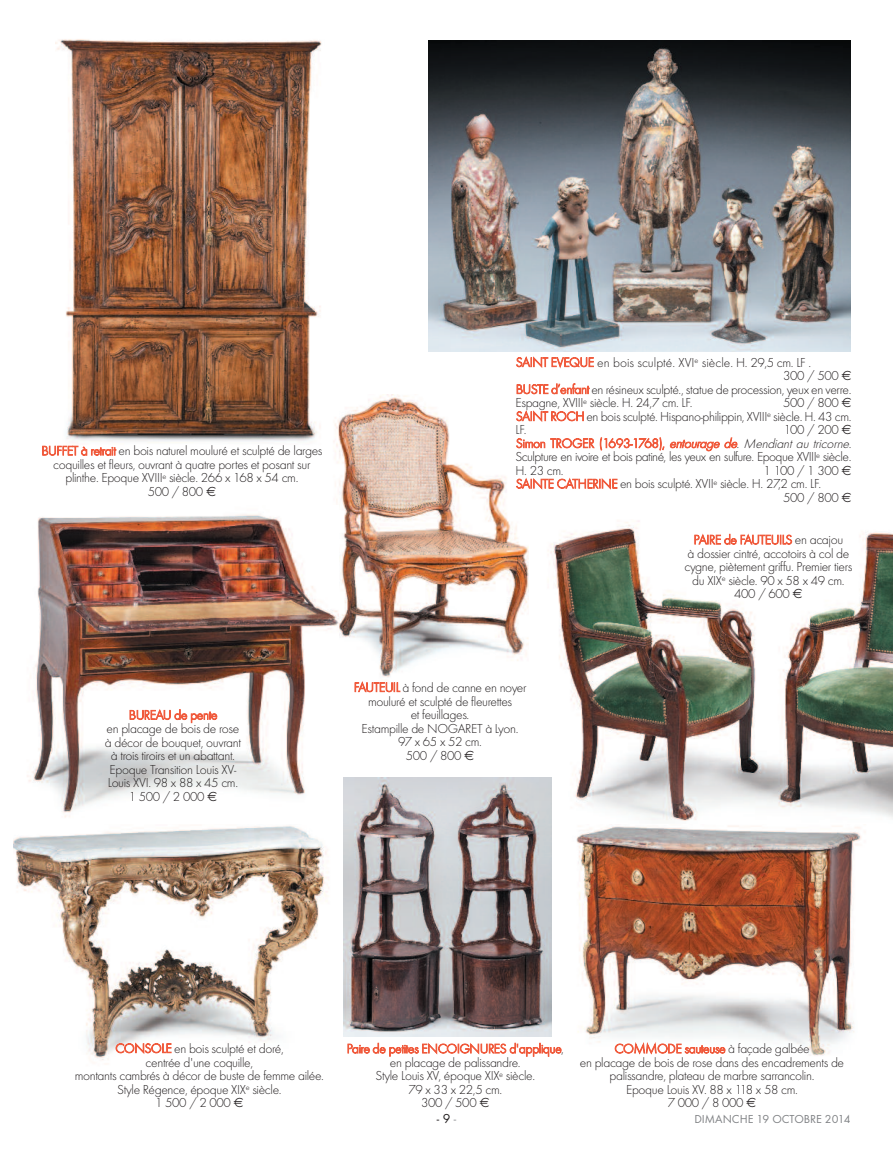
<style>
.page{position:relative;width:893px;height:1149px;background:#fff}
.page>*{position:absolute;margin:0;border:0;box-sizing:border-box;transform-origin:0 0}
.t1{font:300 13.5px/13.5px "Futura T";letter-spacing:-.025em;color:#231f20}
.t2{font:300 13.5px "Futura T";letter-spacing:-.025em;color:#f05a3c}
.t3{font:300 13.5px "Futura T";color:#231f20}
.t4{font:13.5px "Futura T";color:#231f20}
.t5{font:12px "Futura T";color:#808285}
.s1{color:#f05a3c}
.s2{font-style:italic;color:#f05a3c}
.s3{font-style:italic}
.s4{color:#231f20}
.s5{color:#939598}
</style>
<div class="page">
<img style="left:550px;top:520px;width:343px;height:301px">
<img style="left:333px;top:394px;width:196px;height:283px">
<img style="left:56px;top:39px;width:266px;height:403px">
<img style="left:27px;top:505px;width:311px;height:313px">
<img style="left:14px;top:826px;width:315px;height:234px">
<img style="left:576px;top:825px;width:285px;height:231px">
<img style="left:343px;top:777px;width:209px;height:259px">
<img style="left:428px;top:40px;width:423px;height:311px">
<svg style="left:793px;top:589px;width:9px;height:9px"></svg>
<svg style="left:208px;top:791px;width:9px;height:9px"></svg>
<p class="t1" style="left:41px;top:444px;width:283px"><span class="s1">BUFFET à retrait</span> en bois naturel mouluré et sculpté de larges</p>
<p class="t1" style="left:53px;top:457px;width:259px">coquilles et fleurs, ouvrant à quatre portes et posant sur</p>
<p class="t1" style="left:65px;top:471px;width:235px">plinthe. Epoque XVIII<sup>e</sup> siècle. 266 x 168 x 54 cm.</p>
<p class="t1" style="left:148px;top:484px;width:57px">500 / 800</p>
<p class="t2" style="left:129px;top:706px;width:90px">BUREAU de pente</p>
<p class="t1" style="left:107px;top:721px;width:134px">en placage de bois de rose</p>
<p class="t1" style="left:105px;top:735px;width:138px">à décor de bouquet, ouvrant</p>
<p class="t1" style="left:111px;top:748px;width:126px">à trois tiroirs et un abattant.</p>
<p class="t1" style="left:110px;top:762px;width:128px">Epoque Transition Louis XV-</p>
<p class="t1" style="left:108px;top:775px;width:132px">Louis XVI. 98 x 88 x 45 cm.</p>
<p class="t1" style="left:129px;top:789px;width:77px">1 500 / 2 000</p>
<p class="t3" style="left:516px;top:354px;width:297px"><span class="s1">SAINT EVEQUE</span> en bois sculpté. XVI<sup>e</sup> siècle. H. 29,5 cm. LF .</p>
<p class="t1" style="left:783px;top:368px;width:57px">300 / 500</p>
<p class="t1" style="left:516px;top:382px;width:337px"><span class="s1">BUSTE d’enfant</span> en résineux sculpté., statue de procession, yeux en verre.</p>
<p class="t1" style="left:515px;top:395px;width:179px">Espagne, XVIII<sup>e</sup> siècle. H. 24,7 cm. LF.</p>
<p class="t1" style="left:515px;top:395px;width:337px;text-indent:268px">500 / 800<br><span class="s1">SAINT ROCH</span> en bois sculpté. Hispano-philippin, XVIII<sup>e</sup> siècle. H. 43 cm.<br>LF.</p>
<p class="t1" style="left:515px;top:422px;width:337px;text-indent:268px">100 / 200<br><span class="s1">Simon TROGER (1693-1768),</span> <span class="s2">entourage de</span><span class="s3">. Mendiant au tricorne</span>.<br>Sculpture en ivoire et bois patiné, les yeux en sulfure. Epoque XVIII<sup>e</sup> siècle.<br>H. 23 cm.</p>
<p class="t1" style="left:764px;top:463px;width:77px">1 100 / 1 300</p>
<p class="t1" style="left:516px;top:476px;width:307px"><span class="s1">SAINTE CATHERINE</span> en bois sculpté. XVII<sup>e</sup> siècle. H. 27,2 cm. LF.</p>
<p class="t1" style="left:783px;top:490px;width:57px">500 / 800</p>
<p class="t1" style="left:354px;top:680px;width:174px"><span class="s1">FAUTEUIL</span> à fond de canne en noyer</p>
<p class="t1" style="left:368px;top:694px;width:146px">mouluré et sculpté de fleurettes</p>
<p class="t1" style="left:411px;top:707px;width:60px">et feuillages.</p>
<p class="t1" style="left:362px;top:721px;width:158px">Estampille de NOGARET à Lyon.</p>
<p class="t1" style="left:398px;top:734px;width:85px">97 x 65 x 52 cm.</p>
<p class="t1" style="left:406px;top:748px;width:57px">500 / 800</p>
<p class="t2" style="left:694px;top:531px;width:151px">PAIRE de FAUTEUILS <span class="s4">en acajou</span></p>
<p class="t1" style="left:687px;top:546px;width:163px">à dossier cintré, accotoirs à col de</p>
<p class="t1" style="left:684px;top:559px;width:169px">cygne, piètement griffu. Premier tiers</p>
<p class="t1" style="left:692px;top:573px;width:154px">du XIX<sup>e</sup> siècle. 90 x 58 x 49 cm.</p>
<p class="t1" style="left:734px;top:586px;width:57px">400 / 600</p>
<p class="t1" style="left:115px;top:1041px;width:170px"><span class="s1">CONSOLE</span> en bois sculpté et doré,</p>
<p class="t1" style="left:146px;top:1054px;width:109px">centrée d'une coquille,</p>
<p class="t1" style="left:75px;top:1068px;width:251px">montants cambrés à décor de buste de femme ailée.</p>
<p class="t1" style="left:117px;top:1081px;width:166px">Style Régence, époque XIX<sup>e</sup> siècle.</p>
<p class="t1" style="left:155px;top:1095px;width:77px">1 500 / 2 000</p>
<p class="t2" style="left:347px;top:1040px;width:219px">Paire de petites ENCOIGNURES d'applique<span class="s4">,</span></p>
<p class="t1" style="left:390px;top:1054px;width:132px">en placage de palissandre.</p>
<p class="t1" style="left:375px;top:1068px;width:161px">Style Louis XV, époque XIX<sup>e</sup> siècle.</p>
<p class="t1" style="left:408px;top:1081px;width:95px">79 x 33 x 22,5 cm.</p>
<p class="t1" style="left:421px;top:1095px;width:57px">300 / 500</p>
<p class="t2" style="left:614px;top:1040px;width:197px">COMMODE sauteuse <span class="s4">à façade galbée</span></p>
<p class="t1" style="left:580px;top:1054px;width:266px">en placage de bois de rose dans des encadrements de</p>
<p class="t1" style="left:610px;top:1068px;width:206px">palissandre, plateau de marbre sarrancolin.</p>
<p class="t1" style="left:626px;top:1081px;width:173px">Epoque Louis XV. 88 x 118 x 58 cm.</p>
<p class="t1" style="left:668px;top:1095px;width:77px">7 000 / 8 000</p>
<p class="t4" style="left:437px;top:1109px;width:21px">-9<span class="s5">-</span></p>
<p class="t5" style="left:694px;top:1110px;width:158px">DIMANCHE 19 OCTOBRE 2014</p>
</div>
